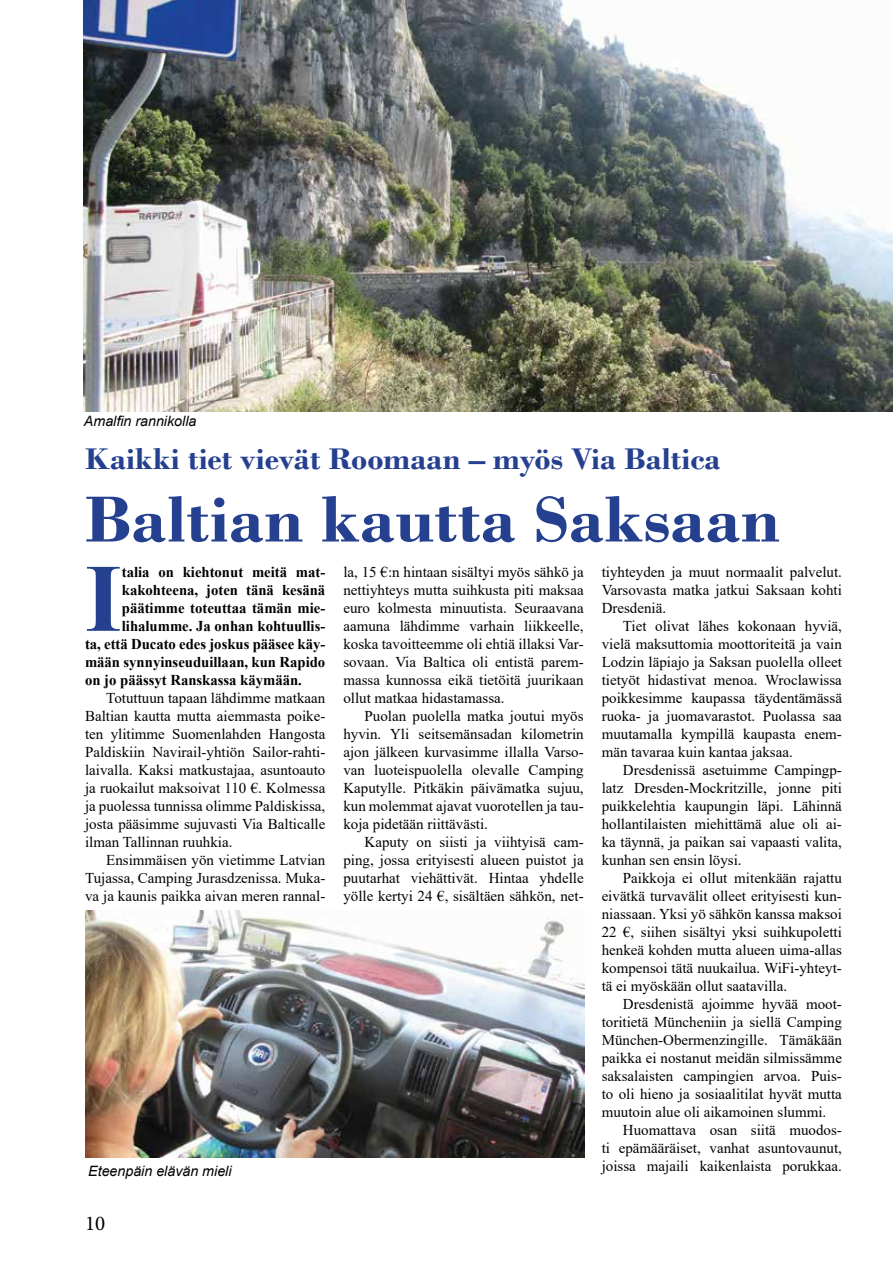
<style>
.page{position:relative;width:893px;height:1263px;background:#fff}
.page>*{position:absolute;margin:0;border:0;box-sizing:border-box;transform-origin:0 0}
.t1{font:700 96.6px "Times New Roman";color:#25408f}
.t2{font:700 68.4px "Bodoni";color:#25408f;scale:1.05 1}
.t3{font:700 31.35px "Bodoni";color:#25408f;scale:1.05 1}
.t4{font:21px "Minion Pro";color:#000}
.t5{font:15px/18px "Times New Roman";color:#000;text-align:justify}
.t6{font:700 15px "Times New Roman";color:#000}
.t7{font:italic 14.25px "Arial";color:#000}
</style>
<div class="page">
<img style="left:84px;top:0;width:809px;height:411px">
<img style="left:85px;top:910px;width:500px;height:247px">
<p class="t7" style="left:84px;top:412px;width:114px">Amalfin rannikolla</p>
<h3 class="t3" style="left:85px;top:441px;width:607px">Kaikki tiet vievät Roomaan – myös Via Baltica</h3>
<h2 class="t2" style="left:85px;top:479px;width:663px">Baltian kautta Saksaan</h2>
<h1 class="t1" style="left:85px;top:529px;width:38px">I</h1>
<p class="t6" style="left:122px;top:561px;width:205px">talia on kiehtonut meitä mat-</p>
<p class="t6" style="left:122px;top:579px;width:205px">kakohteena, joten tänä kesänä</p>
<p class="t6" style="left:122px;top:597px;width:205px">päätimme toteuttaa tämän mie-</p>
<p class="t6" style="left:122px;top:615px;width:205px">lihalumme. Ja onhan kohtuullis-</p>
<p class="t6" style="left:85px;top:633px;width:242px">ta, että Ducato edes joskus pääsee käy-</p>
<p class="t6" style="left:85px;top:651px;width:242px">mään synnyinseuduillaan, kun Rapido</p>
<p class="t6" style="left:85px;top:669px;width:218px">on jo päässyt Ranskassa käymään.</p>
<p class="t5" style="left:85px;top:688px;width:242px;text-indent:21px">Totuttuun tapaan lähdimme matkaan Baltian kautta mutta aiemmasta poike&shy;ten ylitimme Suomenlahden Hangosta Paldiskiin Navirail-yhtiön Sailor-rahti&shy;laivalla. Kaksi matkustajaa, asuntoauto ja ruokailut maksoivat 110 €. Kolmessa ja puolessa tunnissa olimme Paldiskissa, josta pääsimme sujuvasti Via Balticalle ilman Tallinnan ruuhkia.</p>
<p class="t5" style="left:85px;top:850px;width:242px;text-indent:21px">Ensimmäisen yön vietimme Latvian Tujassa, Camping Jurasdzenissa. Muka&shy;va ja kaunis paikka aivan meren rannal-</p>
<p class="t7" style="left:88px;top:1161px;width:145px">Eteenpäin elävän mieli</p>
<h3 class="t4" style="left:85px;top:1209px;width:22px">10</h3>
<p class="t5" style="left:343px;top:562px;width:242px">la, 15 €:n hintaan sisältyi myös sähkö ja nettiyhteys mutta suihkusta piti maksaa euro kolmesta minuutista. Seuraavana aamuna lähdimme varhain liikkeelle, koska tavoitteemme oli ehtiä illaksi Var&shy;sovaan. Via Baltica oli entistä parem&shy;massa kunnossa eikä tietöitä juurikaan ollut matkaa hidastamassa.</p>
<p class="t5" style="left:343px;top:706px;width:242px;text-indent:21px">Puolan puolella matka joutui myös hyvin. Yli seitsemänsadan kilometrin ajon jälkeen kurvasimme illalla Varso&shy;van luoteispuolella olevalle Camping Kaputylle. Pitkäkin päivämatka sujuu, kun molemmat ajavat vuorotellen ja tau&shy;koja pidetään riittävästi.</p>
<p class="t5" style="left:343px;top:832px;width:242px;text-indent:21px">Kaputy on siisti ja viihtyisä cam&shy;ping, jossa erityisesti alueen puistot ja puutarhat viehättivät. Hintaa yhdelle yölle kertyi 24 €, sisältäen sähkön, net-</p>
<p class="t5" style="left:602px;top:562px;width:242px">tiyhteyden ja muut normaalit palvelut.<br>Varsovasta matka jatkui Saksaan kohti Dresdeniä.</p>
<p class="t5" style="left:602px;top:616px;width:242px;text-indent:21px">Tiet olivat lähes kokonaan hyviä, vielä maksuttomia moottoriteitä ja vain Lodzin läpiajo ja Saksan puolella olleet tietyöt hidastivat menoa. Wroclawissa poikkesimme kaupassa täydentämässä ruoka- ja juomavarastot. Puolassa saa muutamalla kympillä kaupasta enem&shy;män tavaraa kuin kantaa jaksaa.</p>
<p class="t5" style="left:602px;top:760px;width:242px;text-indent:21px">Dresdenissä asetuimme Campingp&shy;latz Dresden-Mockritzille, jonne piti puikkelehtia kaupungin läpi. Lähinnä hollantilaisten miehittämä alue oli ai&shy;ka täynnä, ja paikan sai vapaasti valita, kunhan sen ensin löysi.</p>
<p class="t5" style="left:602px;top:868px;width:242px;text-indent:21px">Paikkoja ei ollut mitenkään rajattu eivätkä turvavälit olleet erityisesti kun&shy;niassaan. Yksi yö sähkön kanssa maksoi 22 €, siihen sisältyi yksi suihkupoletti henkeä kohden mutta alueen uima-allas kompensoi tätä nuukailua. WiFi-yhteyt&shy;tä ei myöskään ollut saatavilla.</p>
<p class="t5" style="left:602px;top:994px;width:242px;text-indent:21px">Dresdenistä ajoimme hyvää moot&shy;toritietä Müncheniin ja siellä Camping München-Obermenzingille. Tämäkään paikka ei nostanut meidän silmissämme saksalaisten campingien arvoa. Puis&shy;to oli hieno ja sosiaalitilat hyvät mutta muutoin alue oli aikamoinen slummi.</p>
<p class="t5" style="left:602px;top:1120px;width:242px;text-indent:21px">Huomattava osan siitä muodos&shy;ti epämääräiset, vanhat asuntovaunut, joissa majaili kaikenlaista porukkaa.</p>
</div>
